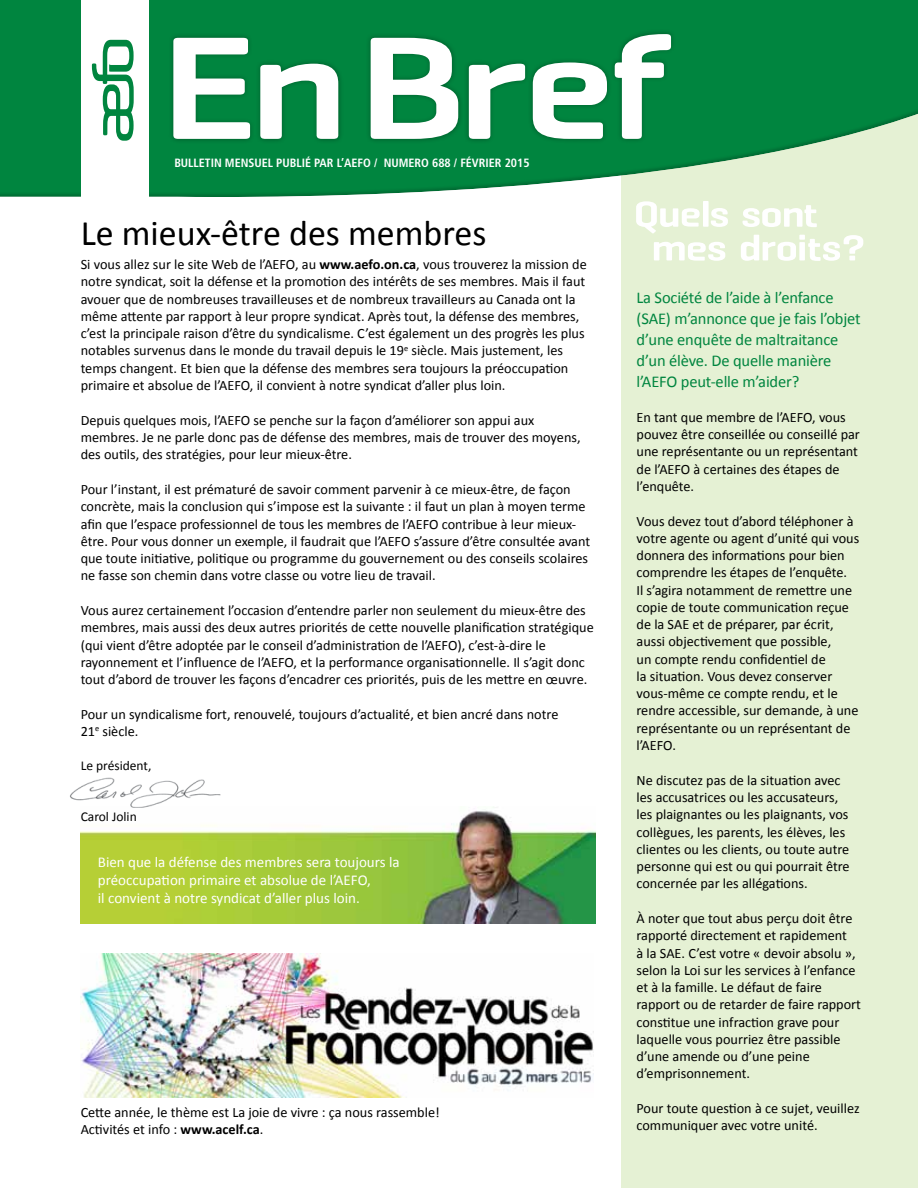
<style>
.page{position:relative;width:918px;height:1188px;background:#fff}
.page>*{position:absolute;margin:0;border:0;box-sizing:border-box;transform-origin:0 0}
.t1{font:36px "Calibri";color:#000}
.t2{font:16.5px/21px "Calibri";letter-spacing:-.01em;color:#00853f}
.t3{font:15px/18px "Calibri";color:#fff}
.t4{font:14.25px/17.2px "Calibri";color:#000}
.t5{font:13.5px "Calibri";color:#000}
.t6{font:700 condensed 12px "Frutiger LT Std";color:#fff}
.s1{font-weight:700}
</style>
<div class="page">
<img style="left:81px;top:807px;width:514px;height:117px">
<div style="left:621px;top:0;width:297px;height:1188px;background:#e5f1d4"></div>
<div style="left:0;top:0;width:918px;height:199px;background:#000;opacity:.2"></div>
<div style="left:81px;top:0;width:67px;height:197px;background:#fff"></div>
<img style="left:70px;top:777px;width:151px;height:30px">
<div style="left:168px;top:33px;width:87px;height:111px;background:#000;opacity:.3"></div>
<svg style="left:173px;top:38px;width:77px;height:101px"></svg>
<div style="left:255px;top:59px;width:88px;height:85px;background:#000;opacity:.3"></div>
<svg style="left:260px;top:64px;width:78px;height:75px"></svg>
<div style="left:366px;top:33px;width:97px;height:111px;background:#000;opacity:.3"></div>
<svg style="left:371px;top:38px;width:87px;height:101px"></svg>
<div style="left:464px;top:59px;width:66px;height:85px;background:#000;opacity:.3"></div>
<svg style="left:469px;top:64px;width:56px;height:75px"></svg>
<div style="left:528px;top:57px;width:84px;height:87px;background:#000;opacity:.3"></div>
<svg style="left:533px;top:62px;width:74px;height:77px"></svg>
<div style="left:610px;top:29px;width:66px;height:115px;background:#00853f"></div>
<svg style="left:615px;top:34px;width:56px;height:105px"></svg>
<svg style="left:92px;top:40px;width:42px;height:101px"></svg>
<div style="left:703px;top:201px;width:6px;height:26px;background:#fff"></div>
<svg style="left:743px;top:205px;width:74px;height:22px"></svg>
<svg style="left:741px;top:235px;width:122px;height:26px"></svg>
<svg style="left:636px;top:201px;width:64px;height:33px"></svg>
<svg style="left:654px;top:242px;width:71px;height:19px"></svg>
<svg style="left:711px;top:208px;width:17px;height:19px"></svg>
<img style="left:81px;top:953px;width:513px;height:144px">
<p class="t6" style="left:174px;top:156px;width:357px">BULLETIN MENSUEL PUBLIÉ PAR L’AEFO / NUMERO 688 / FÉVRIER 2015</p>
<h1 class="t1" style="left:81px;top:210px;width:407px">Le mieux-être des membres</h1>
<p class="t4" style="left:81px;top:256px;width:508px">Si vous allez sur le site Web de l’AEFO, au <span class="s1">www.aefo.on.ca</span>, vous trouverez la mission de notre syndicat, soit la défense et la promotion des intérêts de ses membres. Mais il faut avouer que de nombreuses travailleuses et de nombreux travailleurs au Canada ont la même attente par rapport à leur propre syndicat. Après tout, la défense des membres, c’est la principale raison d’être du syndicalisme. C’est également un des progrès les plus notables survenus dans le monde du travail depuis le 19<sup>e</sup> siècle. Mais justement, les temps changent. Et bien que la défense des membres sera toujours la préoccupation primaire et absolue de l’AEFO, il convient à notre syndicat d’aller plus loin.</p>
<p class="t4" style="left:81px;top:411px;width:501px">Depuis quelques mois, l’AEFO se penche sur la façon d’améliorer son appui aux membres. Je ne parle donc pas de défense des membres, mais de trouver des moyens, des outils, des stratégies, pour leur mieux-être.</p>
<p class="t4" style="left:81px;top:481px;width:511px">Pour l’instant, il est prématuré de savoir comment parvenir à ce mieux-être, de façon concrète, mais la conclusion qui s’impose est la suivante : il faut un plan à moyen terme afin que l’espace professionnel de tous les membres de l’AEFO contribue à leur mieux&shy;être. Pour vous donner un exemple, il faudrait que l’AEFO s’assure d’être consultée avant que toute initiative, politique ou programme du gouvernement ou des conseils scolaires ne fasse son chemin dans votre classe ou votre lieu de travail.</p>
<p class="t4" style="left:81px;top:602px;width:515px">Vous aurez certainement l’occasion d’entendre parler non seulement du mieux-être des membres, mais aussi des deux autres priorités de cette nouvelle planification stratégique (qui vient d’être adoptée par le conseil d’administration de l’AEFO), c’est-à-dire le rayonnement et l’influence de l’AEFO, et la performance organisationnelle. Il s’agit donc tout d’abord de trouver les façons d’encadrer ces priorités, puis de les mettre en œuvre.</p>
<p class="t4" style="left:81px;top:706px;width:479px">Pour un syndicalisme fort, renouvelé, toujours d’actualité, et bien ancré dans notre<br>21<sup>e</sup> siècle.</p>
<p class="t5" style="left:81px;top:757px;width:72px">Le président,</p>
<p class="t5" style="left:81px;top:808px;width:58px">Carol Jolin</p>
<p class="t3" style="left:98px;top:853px;width:303px">Bien que la défense des membres sera toujours la préoccupation primaire et absolue de l’AEFO,<br>il convient à notre syndicat d’aller plus loin.</p>
<p class="t4" style="left:81px;top:1103px;width:361px">Cette année, le thème est La joie de vivre : ça nous rassemble!<br>Activités et info : <span class="s1">www.acelf.ca</span>.</p>
<p class="t2" style="left:637px;top:287px;width:226px">La Société de l’aide à l’enfance (SAE) m’annonce que je fais l’objet d’une enquête de maltraitance d’un élève. De quelle manière l’AEFO peut-elle m’aider?</p>
<p class="t4" style="left:637px;top:409px;width:225px">En tant que membre de l’AEFO, vous pouvez être conseillée ou conseillé par une représentante ou un représentant de l’AEFO à certaines des étapes de l’enquête.</p>
<p class="t4" style="left:637px;top:512px;width:224px">Vous devez tout d’abord téléphoner à votre agente ou agent d’unité qui vous donnera des informations pour bien comprendre les étapes de l’enquête.<br>Il s’agira notamment de remettre une copie de toute communication reçue de la SAE et de préparer, par écrit, aussi objectivement que possible,<br>un compte rendu confidentiel de<br>la situation. Vous devez conserver vous-même ce compte rendu, et le rendre accessible, sur demande, à une représentante ou un représentant de l’AEFO.</p>
<p class="t4" style="left:637px;top:771px;width:215px">Ne discutez pas de la situation avec les accusatrices ou les accusateurs, les plaignantes ou les plaignants, vos collègues, les parents, les élèves, les clientes ou les clients, ou toute autre personne qui est ou qui pourrait être concernée par les allégations.</p>
<p class="t4" style="left:637px;top:910px;width:226px">À noter que tout abus perçu doit être rapporté directement et rapidement<br>à la SAE. C’est votre « devoir absolu », selon la Loi sur les services à l’enfance et à la famille. Le défaut de faire rapport ou de retarder de faire rapport constitue une infraction grave pour laquelle vous pourriez être passible d’une amende ou d’une peine d’emprisonnement.</p>
<p class="t4" style="left:637px;top:1100px;width:225px">Pour toute question à ce sujet, veuillez communiquer avec votre unité.</p>
</div>
